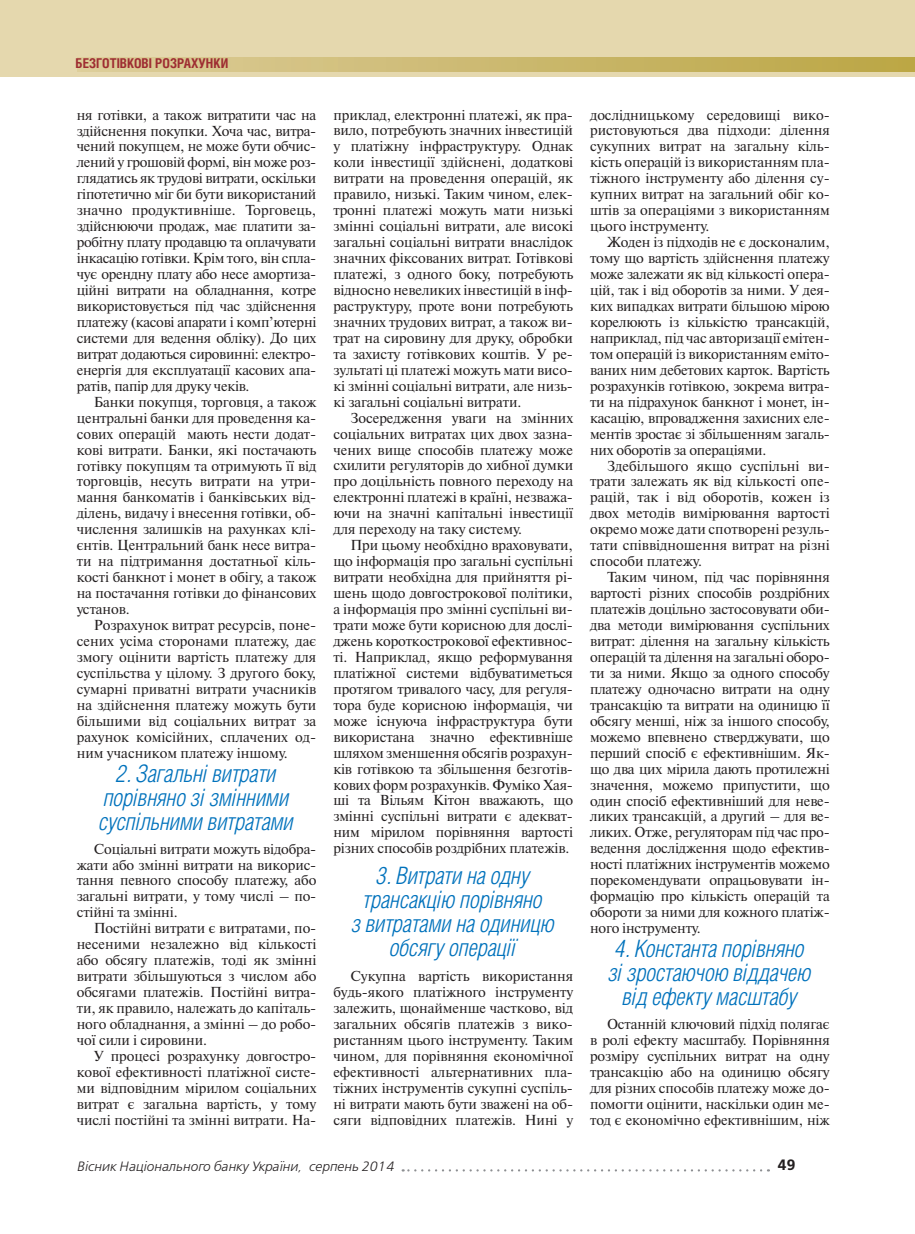
<style>
.page{position:relative;width:915px;height:1234px;background:#fff}
.page>*{position:absolute;margin:0;border:0;box-sizing:border-box;transform-origin:0 0}
.t1{font:italic 300 24px/24px "Helios Cond";letter-spacing:-.01em;color:#0072bc;text-align:center}
.t2{font:15px "Free Set Demi Bold C";color:#231f20}
.t3{font:14.4px/15.9px "Newton C";letter-spacing:-.005em;color:#231f20;text-align:justify}
.t4{font:italic 13.5px "Free Set Light C";color:#231f20}
.t5{font:700 13.5px "Helios Cond";color:#9e2d32}
.s1{font-size:10.5px}
</style>
<div class="page">
<div style="left:0;top:0;width:914px;height:77px;background:#e5d8ae"></div>
<svg style="left:78px;top:57px;width:836px;height:14px;background:#cbb96f"></svg>
<svg style="left:402px;top:1169px;width:359px;height:2px"></svg>
<p class="t5" style="left:75px;top:58px;width:154px">БЕЗГОТІВКОВІ РОЗРАХУНКИ</p>
<p class="t3" style="left:77px;top:108px;width:241px">ня готівки, а також витратити час на здійснення покупки. Хоча час, витра&shy;чений покупцем, не може бути обчис&shy;лений у грошовій формі, він може роз&shy;глядатись як трудові витрати, оскільки гіпотетично міг би бути використаний значно продуктивніше. Торговець, здійснюючи продаж, має платити за&shy;робітну плату продавцю та оплачувати інкасацію готівки. Крім того, він спла&shy;чує орендну плату або несе амортиза&shy;ційні витрати на обладнання, котре використовується під час здійснення платежу (касові апарати і комп’ютерні системи для ведення обліку). До цих витрат додаються сировинні: електро&shy;енергія для експлуатації касових апа&shy;ратів, папір для друку чеків.</p>
<p class="t3" style="left:77px;top:395px;width:241px;text-indent:17px">Банки покупця, торговця, а також центральні банки для проведення ка&shy;сових операцій мають нести додат&shy;кові витрати. Банки, які постачають готівку покупцям та отримують її від торговців, несуть витрати на утри&shy;мання банкоматів і банківських від&shy;ділень, видачу і внесення готівки, об&shy;числення залишків на рахунках клі&shy;єнтів. Центральний банк несе витра&shy;ти на підтримання достатньої кіль&shy;кості банкнот і монет в обігу, а також на постачання готівки до фінансових установ.</p>
<p class="t3" style="left:77px;top:618px;width:241px;text-indent:17px">Розрахунок витрат ресурсів, поне&shy;сених усіма сторонами платежу, дає змогу оцінити вартість платежу для суспільства у цілому. З другого боку, сумарні приватні витрати учасників на здійснення платежу можуть бути більшими від соціальних витрат за рахунок комісійних, сплачених од&shy;ним учасником платежу іншому.</p>
<h1 class="t1" style="left:99px;top:762px;width:196px">2. Загальні витрати порівняно зі змінними суспільними витратами</h1>
<p class="t3" style="left:77px;top:841px;width:241px;text-indent:17px">Соціальні витрати можуть відобра&shy;жати або змінні витрати на викорис&shy;тання певного способу платежу, або загальні витрати, у тому числі – по&shy;стійні та змінні.</p>
<p class="t3" style="left:77px;top:921px;width:241px;text-indent:17px">Постійні витрати є витратами, по&shy;несеними незалежно від кількості або обсягу платежів, тоді як змінні витрати збільшуються з числом або обсягами платежів. Постійні витра&shy;ти, як правило, належать до капіталь&shy;ного обладнання, а змінні – до робо&shy;чої сили і сировини.</p>
<p class="t3" style="left:77px;top:1048px;width:241px;text-indent:17px">У процесі розрахунку довгостро&shy;кової ефективності платіжної систе&shy;ми відповідним мірилом соціальних витрат є загальна вартість, у тому числі постійні та змінні витрати. На-</p>
<p class="t3" style="left:333px;top:108px;width:241px">приклад, електронні платежі, як пра&shy;вило, потребують значних інвестицій у платіжну інфраструктуру. Однак коли інвестиції здійснені, додаткові витрати на проведення операцій, як правило, низькі. Таким чином, елек&shy;тронні платежі можуть мати низькі змінні соціальні витрати, але високі загальні соціальні витрати внаслідок значних фіксованих витрат. Готівкові платежі, з одного боку, потребують відносно невеликих інвестицій в інф&shy;раструктуру, проте вони потребують значних трудових витрат, а також ви&shy;трат на сировину для друку, обробки та захисту готівкових коштів. У ре&shy;зультаті ці платежі можуть мати висо&shy;кі змінні соціальні витрати, але низь&shy;кі загальні соціальні витрати.</p>
<p class="t3" style="left:333px;top:411px;width:241px;text-indent:17px">Зосередження уваги на змінних соціальних витратах цих двох зазна&shy;чених вище способів платежу може схилити регуляторів до хибної думки про доцільність повного переходу на електронні платежі в країні, незважа&shy;ючи на значні капітальні інвестиції для переходу на таку систему.</p>
<p class="t3" style="left:333px;top:538px;width:241px;text-indent:17px">При цьому необхідно враховувати, що інформація про загальні суспільні витрати необхідна для прийняття рі&shy;шень щодо довгострокової політики, а інформація про змінні суспільні ви&shy;трати може бути корисною для дослі&shy;джень короткострокової ефективнос&shy;ті. Наприклад, якщо реформування платіжної системи відбуватиметься протягом тривалого часу, для регуля&shy;тора буде корисною інформація, чи може існуюча інфраструктура бути використана значно ефективніше шляхом зменшення обсягів розрахун&shy;ків готівкою та збільшення безготів&shy;кових форм розрахунків. Фуміко Хая&shy;ші та Вільям Кітон вважають, що змінні суспільні витрати є адекват&shy;ним мірилом порівняння вартості різних способів роздрібних платежів.</p>
<h1 class="t1" style="left:351px;top:865px;width:204px">3. Витрати на одну трансакцію порівняно<br>з витратами на одиницю обсягу операції</h1>
<p class="t3" style="left:333px;top:969px;width:241px;text-indent:17px">Сукупна вартість використання будь-якого платіжного інструменту залежить, щонайменше частково, від загальних обсягів платежів з вико&shy;ристанням цього інструменту. Таким чином, для порівняння економічної ефективності альтернативних пла&shy;тіжних інструментів сукупні суспіль&shy;ні витрати мають бути зважені на об&shy;сяги відповідних платежів. Нині у</p>
<p class="t3" style="left:590px;top:108px;width:241px">дослідницькому середовищі вико&shy;ристовуються два підходи: ділення сукупних витрат на загальну кіль&shy;кість операцій із використанням пла&shy;тіжного інструменту або ділення су&shy;купних витрат на загальний обіг ко&shy;штів за операціями з використанням цього інструменту.</p>
<p class="t3" style="left:590px;top:235px;width:241px;text-indent:17px">Жоден із підходів не є досконалим, тому що вартість здійснення платежу може залежати як від кількості опера&shy;цій, так і від оборотів за ними. У дея&shy;ких випадках витрати більшою мірою корелюють із кількістю трансакцій, наприклад, під час авторизації емітен&shy;том операцій із використанням еміто&shy;ваних ним дебетових карток. Вартість розрахунків готівкою, зокрема витра&shy;ти на підрахунок банкнот і монет, ін&shy;касацію, впровадження захисних еле&shy;ментів зростає зі збільшенням загаль&shy;них оборотів за операціями.</p>
<p class="t3" style="left:590px;top:458px;width:241px;text-indent:17px">Здебільшого якщо суспільні ви&shy;трати залежать як від кількості опе&shy;рацій, так і від оборотів, кожен із двох методів вимірювання вартості окремо може дати спотворені резуль&shy;тати співвідношення витрат на різні способи платежу.</p>
<p class="t3" style="left:590px;top:570px;width:241px;text-indent:17px">Таким чином, під час порівняння вартості різних способів роздрібних платежів доцільно застосовувати оби&shy;два методи вимірювання суспільних витрат: ділення на загальну кількість операцій та ділення на загальні оборо&shy;ти за ними. Якщо за одного способу платежу одночасно витрати на одну трансакцію та витрати на одиницю її обсягу менші, ніж за іншого способу, можемо впевнено стверджувати, що перший спосіб є ефективнішим. Як&shy;що два цих мірила дають протилежні значення, можемо припустити, що один спосіб ефективніший для неве&shy;ликих трансакцій, а другий – для ве&shy;ликих. Отже, регуляторам під час про&shy;ведення дослідження щодо ефектив&shy;ності платіжних інструментів можемо порекомендувати опрацьовувати ін&shy;формацію про кількість операцій та обороти за ними для кожного платіж&shy;ного інструменту.</p>
<h1 class="t1" style="left:608px;top:938px;width:204px">4. Константа порівняно зі зростаючою віддачею від ефекту масштабу</h1>
<p class="t3" style="left:590px;top:1017px;width:241px;text-indent:17px">Останній ключовий підхід полягає в ролі ефекту масштабу. Порівняння розміру суспільних витрат на одну трансакцію або на одиницю обсягу для різних способів платежу може до&shy;помогти оцінити, наскільки один ме&shy;тод є економічно ефективнішим, ніж</p>
<p class="t4" style="left:77px;top:1160px;width:319px">Вісник Національного банку України<span class="s1">,</span> серпень 2014</p>
<p class="t2" style="left:777px;top:1158px;width:20px">49</p>
</div>
